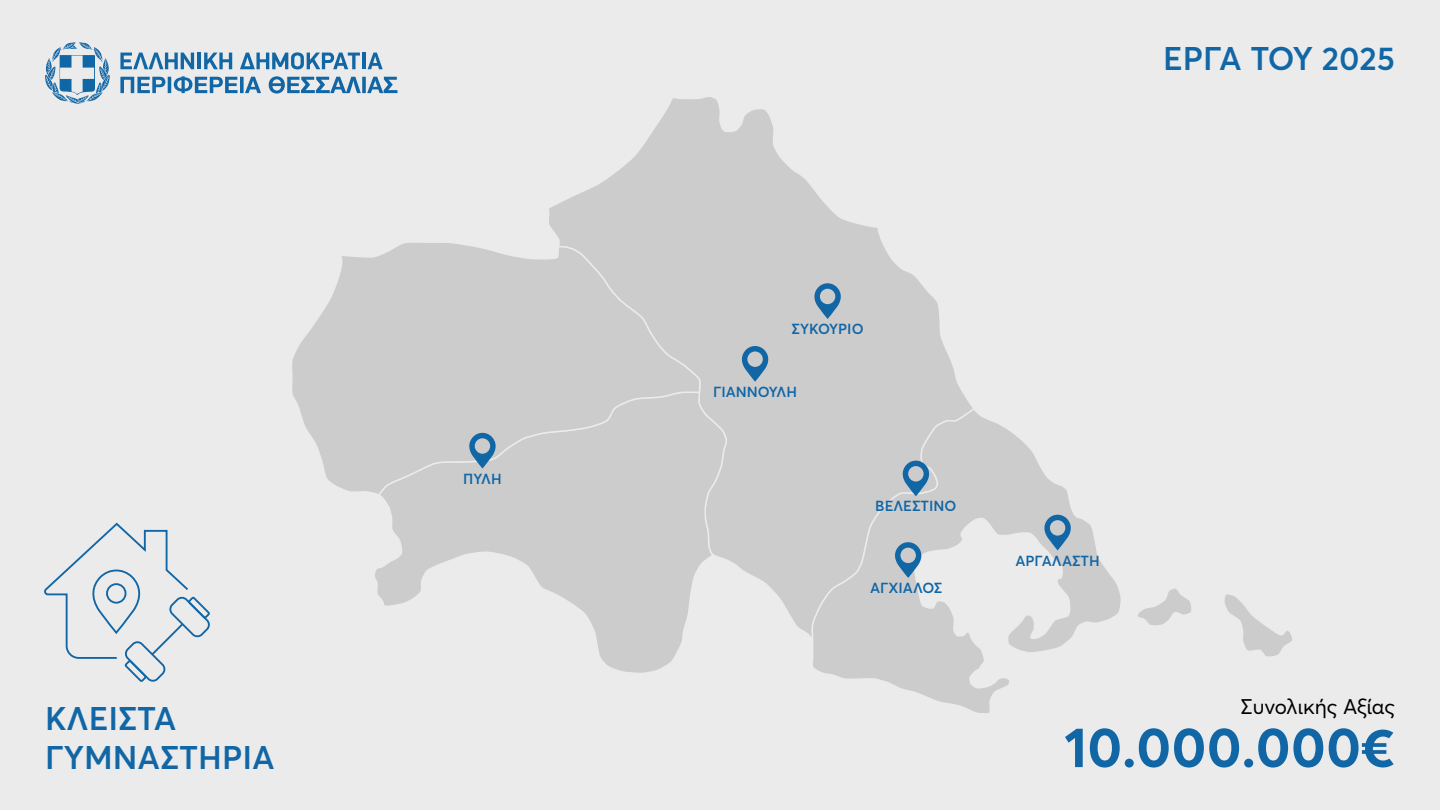
<style>
.page{position:relative;width:1440px;height:810px;background:#ebebeb}
.page>*{position:absolute;margin:0;border:0;box-sizing:border-box;transform-origin:0 0}
.t1{font:700 55.8px "Averta";color:#1166a6}
.t2{font:600 32.4px/38.8px "Averta";color:#1166a6}
.t3{font:21px "Averta";letter-spacing:-.015em;color:#000}
.t4{font:600 14.48px "Averta";color:#1166a6}
</style>
<div class="page">
<svg style="left:44px;top:522px;width:166px;height:160px"></svg>
<div style="left:106px;top:583px;width:20px;height:21px;border:2px solid #1166a6;border-radius:50%"></div>
<svg style="left:549px;top:97px;width:423px;height:537px"></svg>
<svg style="left:1138px;top:589px;width:53px;height:36px"></svg>
<svg style="left:1224px;top:594px;width:68px;height:63px"></svg>
<svg style="left:809px;top:407px;width:312px;height:306px"></svg>
<svg style="left:375px;top:390px;width:353px;height:283px"></svg>
<svg style="left:292px;top:240px;width:410px;height:257px;background:#cecece"></svg>
<svg style="left:468px;top:433px;width:29px;height:36px"></svg>
<svg style="left:813px;top:283px;width:29px;height:36px"></svg>
<svg style="left:740px;top:346px;width:30px;height:36px"></svg>
<svg style="left:901px;top:461px;width:30px;height:35px"></svg>
<svg style="left:893px;top:542px;width:30px;height:36px"></svg>
<svg style="left:1043px;top:515px;width:29px;height:35px"></svg>
<svg style="left:45px;top:42px;width:65px;height:62px"></svg>
<svg style="left:120px;top:76px;width:277px;height:18px"></svg>
<svg style="left:120px;top:53px;width:74px;height:16px"></svg>
<hr style="left:197px;top:53px;width:4px;height:16px;background:#1166a6">
<svg style="left:204px;top:53px;width:28px;height:16px"></svg>
<svg style="left:240px;top:52px;width:120px;height:17px"></svg>
<hr style="left:362px;top:53px;width:3px;height:16px;background:#1166a6">
<svg style="left:368px;top:53px;width:15px;height:16px"></svg>
<h2 class="t2" style="left:45px;top:699px;width:231px">ΚΛΕΙΣΤΑ<br>ΓΥΜΝΑΣΤΗΡΙΑ</h2>
<p class="t4" style="left:463px;top:469px;width:40px">ΠΥΛΗ</p>
<h2 class="t2" style="left:1163px;top:39px;width:233px">ΕΡΓΑ ΤΟΥ 2025</h2>
<p class="t4" style="left:792px;top:320px;width:74px">ΣΥΚΟΥΡΙΟ</p>
<p class="t4" style="left:713px;top:383px;width:86px">ΓΙΑΝΝΟΥΛΗ</p>
<p class="t4" style="left:875px;top:497px;width:83px">ΒΕΛΕΣΤΙΝΟ</p>
<p class="t4" style="left:870px;top:579px;width:74px">ΑΓΧΙΑΛΟΣ</p>
<p class="t4" style="left:1015px;top:551px;width:86px">ΑΡΓΑΛΑΣΤΗ</p>
<h3 class="t3" style="left:1241px;top:693px;width:156px">Συνολικής Αξίας</h3>
<h1 class="t1" style="left:1064px;top:712px;width:332px">10.000.000€</h1>
</div>
